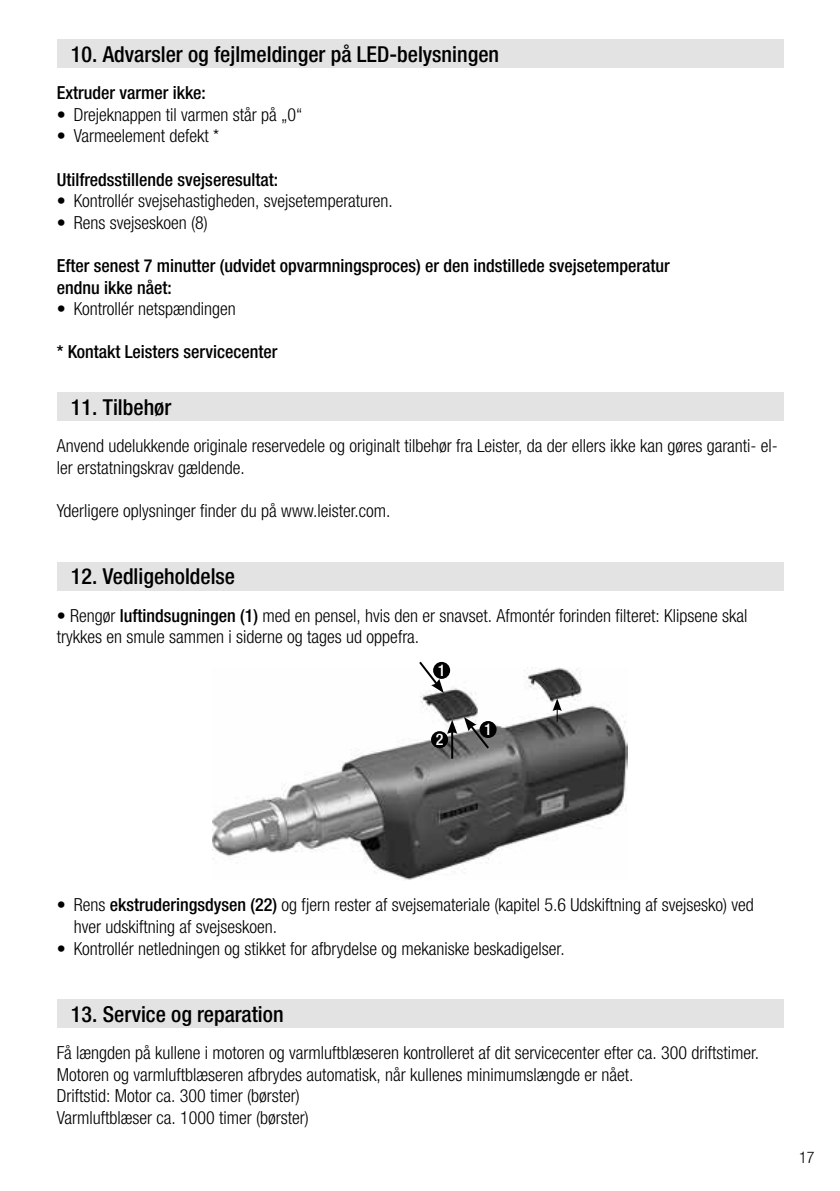
<style>
.page{position:relative;width:840px;height:1191px;background:#fff}
.page>*{position:absolute;margin:0;border:0;box-sizing:border-box;transform-origin:0 0}
.t1{font:500 condensed 22px "Helvetica Neue LTW1 G";color:#000}
.t2{font:300 condensed 18px/21.6px "Helvetica Neue LTW1 G";color:#000}
.t3{font:500 condensed 18px/21.6px "Helvetica Neue LTW1 G";color:#000}
.t4{font:500 condensed 16px "Helvetica Neue LTW1 G";color:#fff}
.t5{font:300 condensed 16px "Helvetica Neue LTW1 G";color:#000}
.s1{font-weight:500}
</style>
<div class="page">
<div style="left:57px;top:40px;width:725px;height:28px;background:#e3e3e3"></div>
<div style="left:57px;top:393px;width:725px;height:28px;background:#e3e3e3"></div>
<div style="left:57px;top:562px;width:725px;height:28px;background:#e3e3e3"></div>
<div style="left:57px;top:999px;width:725px;height:29px;background:#e3e3e3"></div>
<img style="left:212px;top:667px;width:415px;height:213px">
<hr style="left:451px;top:731px;width:2px;height:27px;background:#000">
<svg style="left:447px;top:720px;width:10px;height:14px"></svg>
<svg style="left:417px;top:661px;width:26px;height:32px"></svg>
<svg style="left:463px;top:717px;width:27px;height:33px"></svg>
<svg style="left:552px;top:698px;width:9px;height:23px"></svg>
<div style="left:431px;top:731px;width:17px;height:17px;background:#000;border-radius:50%"></div>
<div style="left:479px;top:721px;width:17px;height:17px;background:#000;border-radius:50%"></div>
<div style="left:433px;top:662px;width:17px;height:17px;background:#000;border-radius:50%"></div>
<p class="t1" style="left:71px;top:41px;width:429px">10. Advarsler og fejlmeldinger på LED-belysningen</p>
<p class="t3" style="left:57px;top:82px;width:150px">Extruder varmer ikke:</p>
<p class="t2" style="left:57px;top:104px;width:247px">• Drejeknappen til varmen står på „0“</p>
<p class="t2" style="left:57px;top:125px;width:164px">• Varmeelement defekt *</p>
<p class="t3" style="left:57px;top:168px;width:223px">Utilfredsstillende svejseresultat:</p>
<p class="t2" style="left:57px;top:190px;width:337px">• Kontrollér svejsehastigheden, svejsetemperaturen.</p>
<p class="t2" style="left:57px;top:212px;width:152px">• Rens svejseskoen (8)</p>
<p class="t3" style="left:57px;top:255px;width:614px">Efter senest 7 minutter (udvidet opvarmningsproces) er den indstillede svejsetemperatur endnu ikke nået:</p>
<p class="t2" style="left:57px;top:298px;width:180px">• Kontrollér netspændingen</p>
<p class="t3" style="left:57px;top:341px;width:222px">* Kontakt Leisters servicecenter</p>
<p class="t1" style="left:71px;top:394px;width:102px">11. Tilbehør</p>
<p class="t2" style="left:57px;top:435px;width:722px">Anvend udelukkende originale reservedele og originalt tilbehør fra Leister, da der ellers ikke kan gøres garanti- el&shy;ler erstatningskrav gældende.</p>
<p class="t2" style="left:57px;top:500px;width:335px">Yderligere oplysninger finder du på www.leister.com.</p>
<p class="t1" style="left:71px;top:563px;width:166px">12. Vedligeholdelse</p>
<p class="t2" style="left:57px;top:605px;width:691px">• Rengør <span class="s1">luftindsugningen (1)</span> med en pensel, hvis den er snavset. Afmontér forinden filteret: Klipsene skal trykkes en smule sammen i siderne og tages ud oppefra.</p>
<p class="t4" style="left:437px;top:661px;width:9px">1</p>
<p class="t4" style="left:435px;top:730px;width:9px">2</p>
<p class="t4" style="left:484px;top:720px;width:9px">1</p>
<p class="t2" style="left:74px;top:894px;width:681px;text-indent:-17px">• Rens <span class="s1">ekstruderingsdysen (22)</span> og fjern rester af svejsemateriale (kapitel 5.6 Udskiftning af svejsesko) ved hver udskiftning af svejseskoen.</p>
<p class="t2" style="left:57px;top:937px;width:509px">• Kontrollér netledningen og stikket for afbrydelse og mekaniske beskadigelser.</p>
<p class="t1" style="left:71px;top:1000px;width:214px">13. Service og reparation</p>
<p class="t2" style="left:57px;top:1042px;width:703px">Få længden på kullene i motoren og varmluftblæseren kontrolleret af dit servicecenter efter ca. 300 driftstimer.<br>Motoren og varmluftblæseren afbrydes automatisk, når kullenes minimumslængde er nået.<br>Driftstid: Motor ca. 300 timer (børster)<br>Varmluftblæser ca. 1000 timer (børster)</p>
<p class="t5" style="left:798px;top:1147px;width:17px">17</p>
</div>
